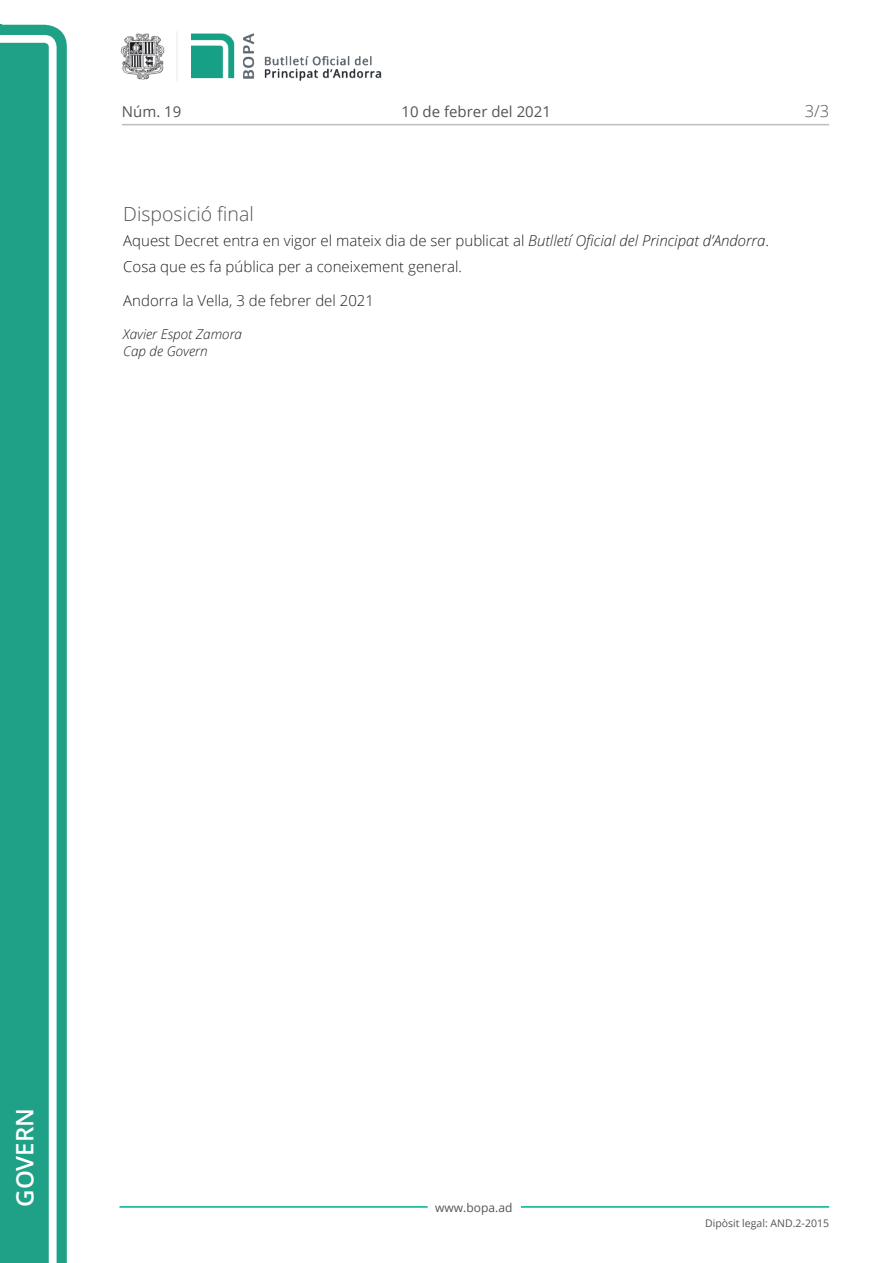
<style>
.page{position:relative;width:893px;height:1263px;background:#fff}
.page>*{position:absolute;margin:0;border:0;box-sizing:border-box;transform-origin:0 0}
.t1{font:600 24px "Open Sans";color:#fff}
.Titol_5{font:300 19.5px "Open Sans";color:#545454}
.t2{font:300 16.5px "Open Sans";color:#545454}
.Body_text{font:300 15px "Open Sans";color:#231f20}
.Data{font:300 15px "Open Sans";color:#231f20}
.t3{font:15px "Open Sans";color:#545454}
.signatura{font:italic 300 13.5px/16.5px "Open Sans";color:#231f20}
.t4{font:12px "Open Sans";color:#545454}
.t5{font:10.5px "Open Sans";color:#545454}
.s1{font-style:italic}
</style>
<div class="page">
<svg style="left:0;top:25px;width:67px;height:1238px;fill:#1ea187"></svg>
<div style="left:0;top:43px;width:49px;height:1220px;background:#1ea187"></div>
<img style="left:122px;top:32px;width:260px;height:49px">
<hr style="left:119px;top:1206px;width:309px;height:2px;background:#00ae91">
<hr style="left:521px;top:1206px;width:308px;height:2px;background:#00ae91">
<hr style="left:122px;top:124px;width:707px;height:1px;background:#bcbdc0">
<p class="t3" style="left:122px;top:102px;width:61px">Núm. 19</p>
<p class="t3" style="left:402px;top:102px;width:151px">10 de febrer del 2021</p>
<p class="Titol_5" style="left:123px;top:200px;width:132px">Disposició final</p>
<p class="Body_text" style="left:123px;top:230px;width:647px">Aquest Decret entra en vigor el mateix dia de ser publicat al <span class="s1">Butlletí Oficial del Principat d’Andorra</span>.</p>
<p class="Body_text" style="left:123px;top:256px;width:340px">Cosa que es fa pública per a coneixement general.</p>
<p class="Data" style="left:123px;top:290px;width:252px">Andorra la Vella, 3 de febrer del 2021</p>
<p class="signatura" style="left:123px;top:325px;width:120px">Xavier Espot Zamora<br>Cap de Govern</p>
<p class="t2" style="left:805px;top:100px;width:26px">3/3</p>
<h1 class="t1" style="left:8px;top:1207px;width:100px;rotate:-90deg">Govern</h1>
<p class="t4" style="left:435px;top:1199px;width:79px">www.bopa.ad</p>
<p class="t5" style="left:705px;top:1216px;width:125px">Dipòsit legal: AND.2-2015</p>
</div>
